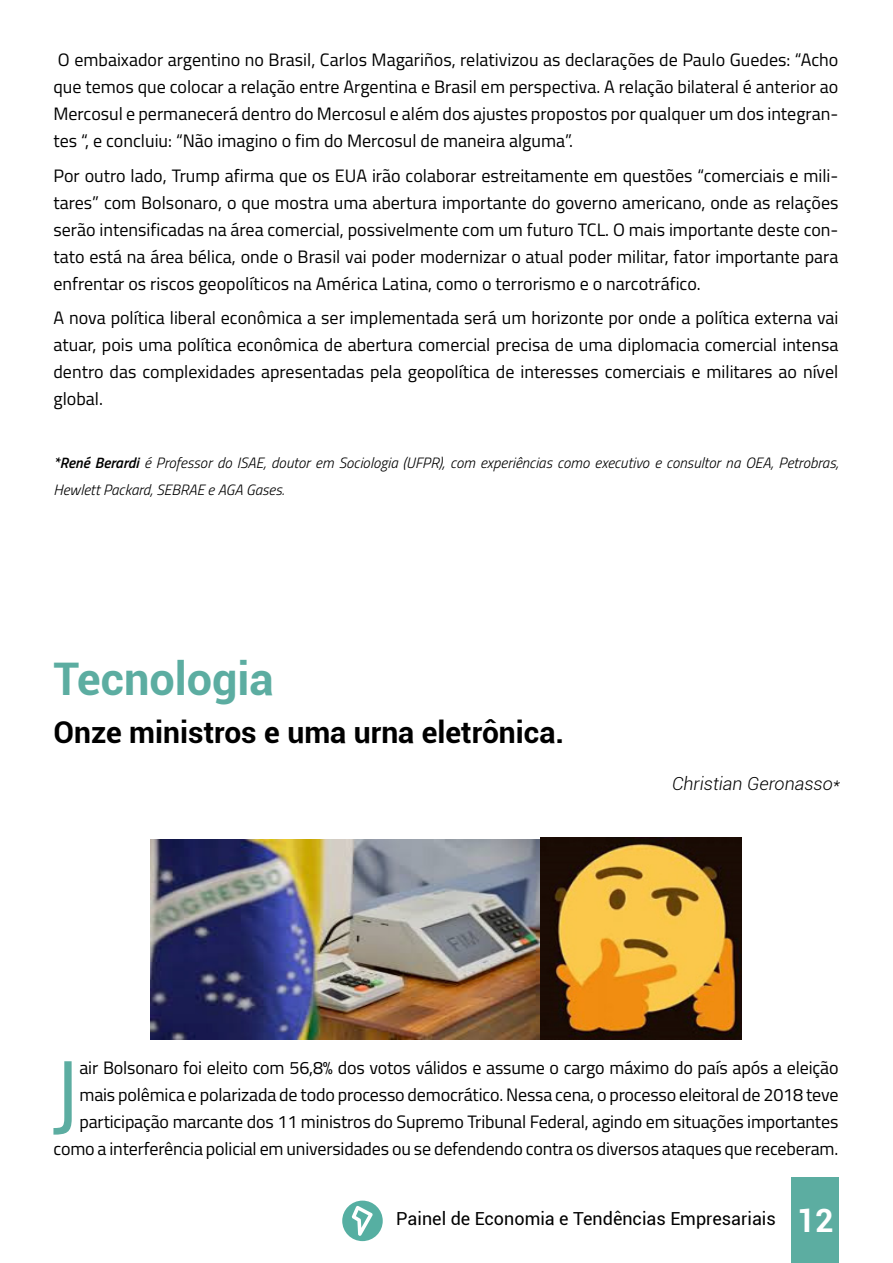
<style>
.page{position:relative;width:893px;height:1263px;background:#fff}
.page>*{position:absolute;margin:0;border:0;box-sizing:border-box;transform-origin:0 0}
.t1{font:96px "Titillium";color:#5cada1}
.t2{font:700 45px "Roboto";color:#5cada1}
.t3{font:700 30px "Roboto";color:#000}
.t4{font:18px/27px "Titillium";letter-spacing:-.01em;color:#000;text-align:justify}
.t5{font:18px "Roboto";color:#000}
.t6{font:italic 300 18px "Roboto";color:#000}
.t7{font:italic 300 15px/27px "Titillium";color:#000}
.s1{font-weight:600}
.s2{font-weight:700;font-size:32.1px;color:#fff}
</style>
<div class="page">
<div style="left:791px;top:1178px;width:48px;height:85px;background:#5cada1"></div>
<svg style="left:342px;top:1200px;width:41px;height:41px"></svg>
<img style="left:151px;top:840px;width:388px;height:199px">
<img style="left:540px;top:838px;width:201px;height:201px">
<p class="t4" style="left:53px;top:46px;width:786px">O embaixador argentino no Brasil, Carlos Magariños, relativizou as declarações de Paulo Guedes: “Acho que temos que colocar a relação entre Argentina e Brasil em perspectiva. A relação bilateral é anterior ao Mercosul e permanecerá dentro do Mercosul e além dos ajustes propostos por qualquer um dos integran&shy;tes “, e concluiu: “Não imagino o fim do Mercosul de maneira alguma”.</p>
<p class="t4" style="left:53px;top:161px;width:786px">Por outro lado, Trump afirma que os EUA irão colaborar estreitamente em questões “comerciais e mili&shy;tares” com Bolsonaro, o que mostra uma abertura importante do governo americano, onde as relações serão intensificadas na área comercial, possivelmente com um futuro TCL. O mais importante deste con&shy;tato está na área bélica, onde o Brasil vai poder modernizar o atual poder militar, fator importante para enfrentar os riscos geopolíticos na América Latina, como o terrorismo e o narcotráfico.</p>
<p class="t4" style="left:53px;top:304px;width:786px">A nova política liberal econômica a ser implementada será um horizonte por onde a política externa vai atuar, pois uma política econômica de abertura comercial precisa de uma diplomacia comercial intensa dentro das complexidades apresentadas pela geopolítica de interesses comerciais e militares ao nível global.</p>
<p class="t7" style="left:53px;top:449px;width:787px"><span class="s1">*René Berardi</span> é Professor do ISAE, doutor em Sociologia (UFPR), com experiências como executivo e consultor na OEA, Petrobras,<br>Hewlett Packard, SEBRAE e AGA Gases.</p>
<h2 class="t2" style="left:53px;top:647px;width:222px">Tecnologia</h2>
<h3 class="t3" style="left:53px;top:711px;width:512px">Onze ministros e uma urna eletrônica.</h3>
<p class="t6" style="left:672px;top:771px;width:170px">Christian Geronasso*</p>
<p class="t4" style="left:53px;top:1053px;width:786px;text-align:right">air Bolsonaro foi eleito com 56,8% dos votos válidos e assume o cargo máximo do país após a eleição mais polêmica e polarizada de todo processo democrático. Nessa cena, o processo eleitoral de 2018 teve participação marcante dos 11 ministros do Supremo Tribunal Federal, agindo em situações importantes como a interferência policial em universidades ou se defendendo contra os diversos ataques que receberam.</p>
<h1 class="t1" style="left:52px;top:1024px;width:29px">J</h1>
<p class="t5" style="left:396px;top:1206px;width:439px">Painel de Economia e Tendências Empresariais <span class="s2">12</span></p>
</div>
